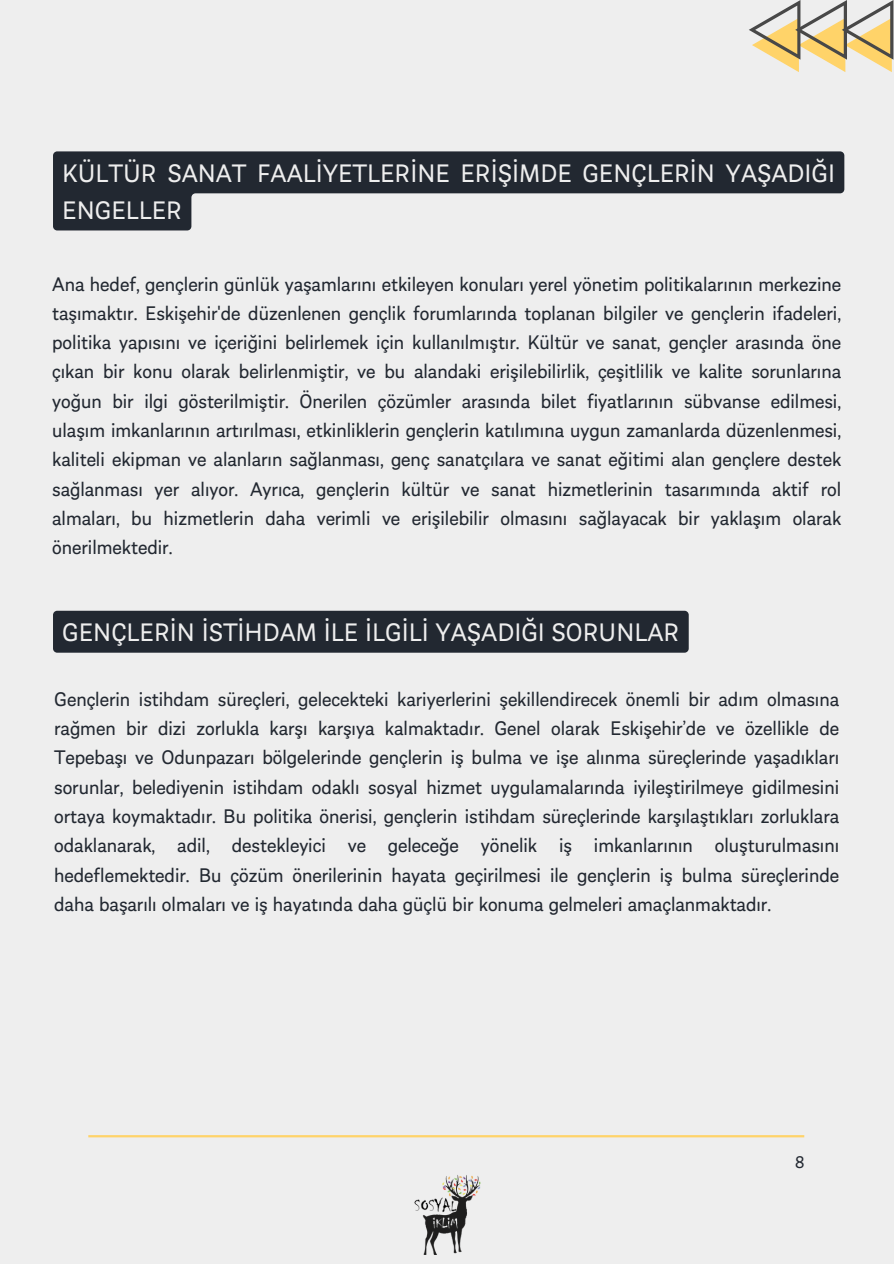
<style>
.page{position:relative;width:894px;height:1264px;background:#fff}
.page>*{position:absolute;margin:0;border:0;box-sizing:border-box;transform-origin:0 0}
.t1{font:27px/37.2px "Almanach";color:#eee}
.t2{font:21px/29.2px "Almanach";color:#222831;text-align:justify}
.t3{font:18px "Almanach";color:#222831}
</style>
<div class="page">
<div style="left:0;top:0;width:893px;height:1263px;background:#eee"></div>
<hr style="left:88px;top:1135px;width:716px;height:2px;background:#ffd369">
<svg style="left:53px;top:151px;width:791px;height:79px;fill:#222831"></svg>
<div style="left:53px;top:610px;width:635px;height:42px;background:#222831;border-radius:4px"></div>
<img style="left:414px;top:1175px;width:67px;height:78px">
<svg style="left:749px;top:0;width:144px;height:72px"></svg>
<h1 class="t1" style="left:62px;top:154px;width:774px">KÜLTÜR SANAT FAALİYETLERİNE ERİŞİMDE GENÇLERİN YAŞADIĞI<br>ENGELLER</h1>
<p class="t2" style="left:52px;top:268px;width:790px">Ana hedef, gençlerin günlük yaşamlarını etkileyen konuları yerel yönetim politikalarının merkezine taşımaktır. Eskişehir'de düzenlenen gençlik forumlarında toplanan bilgiler ve gençlerin ifadeleri, politika yapısını ve içeriğini belirlemek için kullanılmıştır. Kültür ve sanat, gençler arasında öne çıkan bir konu olarak belirlenmiştir, ve bu alandaki erişilebilirlik, çeşitlilik ve kalite sorunlarına yoğun bir ilgi gösterilmiştir. Önerilen çözümler arasında bilet fiyatlarının sübvanse edilmesi, ulaşım imkanlarının artırılması, etkinliklerin gençlerin katılımına uygun zamanlarda düzenlenmesi, kaliteli ekipman ve alanların sağlanması, genç sanatçılara ve sanat eğitimi alan gençlere destek sağlanması yer alıyor. Ayrıca, gençlerin kültür ve sanat hizmetlerinin tasarımında aktif rol almaları, bu hizmetlerin daha verimli ve erişilebilir olmasını sağlayacak bir yaklaşım olarak önerilmektedir.</p>
<h1 class="t1" style="left:62px;top:613px;width:618px">GENÇLERİN İSTİHDAM İLE İLGİLİ YAŞADIĞI SORUNLAR</h1>
<p class="t2" style="left:54px;top:683px;width:786px">Gençlerin istihdam süreçleri, gelecekteki kariyerlerini şekillendirecek önemli bir adım olmasına rağmen bir dizi zorlukla karşı karşıya kalmaktadır. Genel olarak Eskişehir’de ve özellikle de Tepebaşı ve Odunpazarı bölgelerinde gençlerin iş bulma ve işe alınma süreçlerinde yaşadıkları sorunlar, belediyenin istihdam odaklı sosyal hizmet uygulamalarında iyileştirilmeye gidilmesini ortaya koymaktadır. Bu politika önerisi, gençlerin istihdam süreçlerinde karşılaştıkları zorluklara odaklanarak, adil, destekleyici ve geleceğe yönelik iş imkanlarının oluşturulmasını hedeflemektedir. Bu çözüm önerilerinin hayata geçirilmesi ile gençlerin iş bulma süreçlerinde daha başarılı olmaları ve iş hayatında daha güçlü bir konuma gelmeleri amaçlanmaktadır.</p>
<p class="t3" style="left:794px;top:1150px;width:11px">8</p>
</div>
